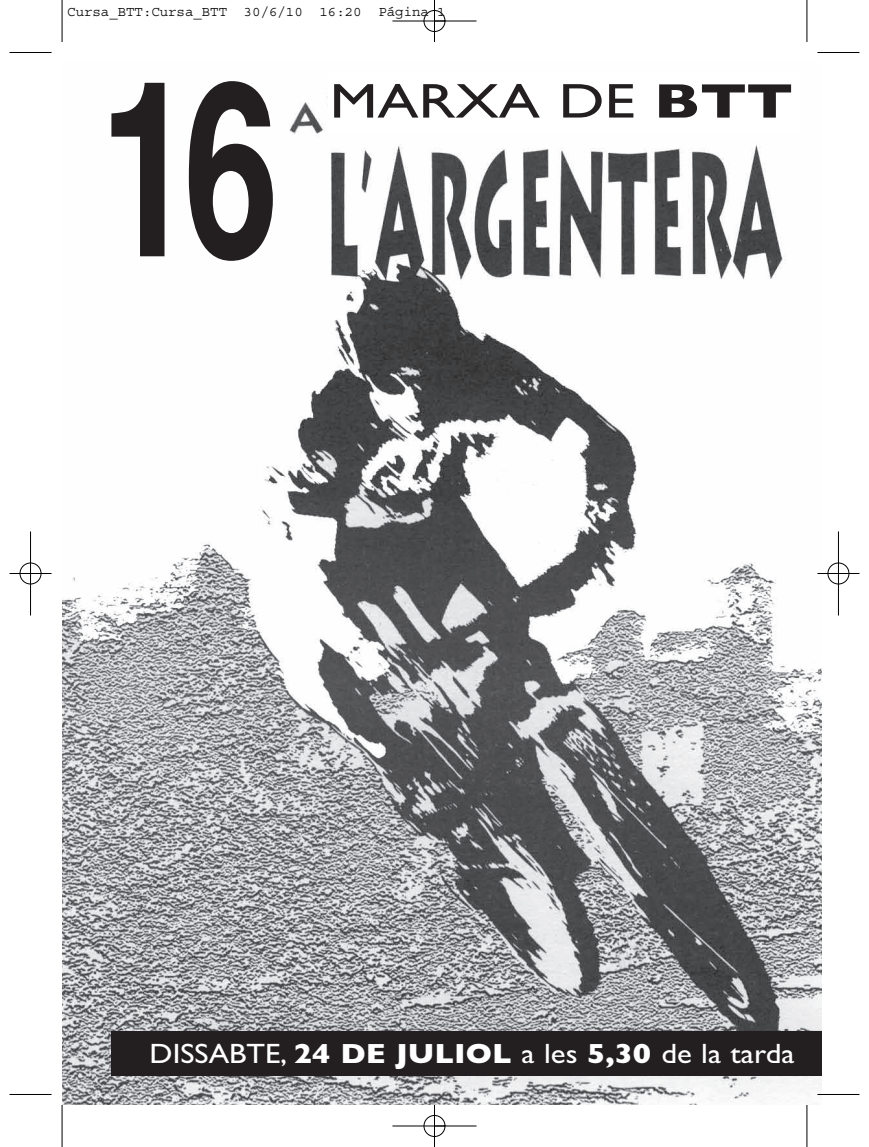
<style>
.page{position:relative;width:869px;height:1147px;background:#fff}
.page>*{position:absolute;margin:0;border:0;box-sizing:border-box;transform-origin:0 0}
.t1{font:700 245px "Helvetica";color:#231f20;scale:.7 1}
.t2{font:49px "Gill Sans";color:#231f20;scale:1.25 1}
.t3{font:28px "Gill Sans";color:#fff;scale:1.1 1}
.t4{font:14px "Courier";color:#000}
.s1{font-weight:700}
</style>
<div class="page">
<img style="left:62px;top:96px;width:759px;height:1008px">
<div style="left:112px;top:1031px;width:709px;height:45px;background:#231f20"></div>
<div style="left:328px;top:71px;width:470px;height:63px;background:#fff"></div>
<hr style="left:62px;top:0;width:1px;height:42px;background:#000">
<hr style="left:10px;top:52px;width:42px;height:1px;background:#000">
<hr style="left:806px;top:0;width:1px;height:42px;background:#000">
<hr style="left:817px;top:52px;width:42px;height:1px;background:#000">
<hr style="left:62px;top:1105px;width:1px;height:42px;background:#000">
<hr style="left:10px;top:1094px;width:42px;height:1px;background:#000">
<hr style="left:806px;top:1105px;width:1px;height:42px;background:#000">
<hr style="left:817px;top:1094px;width:42px;height:1px;background:#000">
<div style="left:423px;top:1115px;width:22px;height:22px;border:1px solid #fff;border-radius:50%"></div>
<div style="left:20px;top:562px;width:21px;height:22px;border:1px solid #fff;border-radius:50%"></div>
<div style="left:827px;top:562px;width:22px;height:22px;border:1px solid #fff;border-radius:50%"></div>
<hr style="left:392px;top:21px;width:84px;height:1px;background:#000">
<hr style="left:392px;top:1125px;width:84px;height:1px;background:#000">
<hr style="left:30px;top:531px;width:1px;height:84px;background:#000">
<hr style="left:837px;top:531px;width:1px;height:84px;background:#000">
<hr style="left:434px;top:0;width:1px;height:42px;background:#000">
<hr style="left:434px;top:1105px;width:1px;height:42px;background:#000">
<hr style="left:10px;top:573px;width:42px;height:1px;background:#000">
<hr style="left:817px;top:573px;width:42px;height:1px;background:#000">
<div style="left:423px;top:10px;width:22px;height:22px;border:1px solid #000;border-radius:50%"></div>
<div style="left:423px;top:1115px;width:22px;height:21px;border:1px solid #000;border-radius:50%"></div>
<div style="left:20px;top:563px;width:21px;height:21px;border:1px solid #000;border-radius:50%"></div>
<div style="left:827px;top:563px;width:21px;height:21px;border:1px solid #000;border-radius:50%"></div>
<p class="t4" style="left:67px;top:7px;width:380px">Cursa_BTT:Cursa_BTT 30/6/10 16:20 Página 1</p>
<h1 class="t1" style="left:99px;top:28px;width:258px">16</h1>
<h2 class="t2" style="left:329px;top:84px;width:372px">MARXA DE <span class="s1">BTT</span></h2>
<h3 class="t3" style="left:149px;top:1044px;width:587px">DISSABTE, <span class="s1">24 DE JULIOL</span> a les <span class="s1">5,30</span> de la tarda</h3>
</div>
